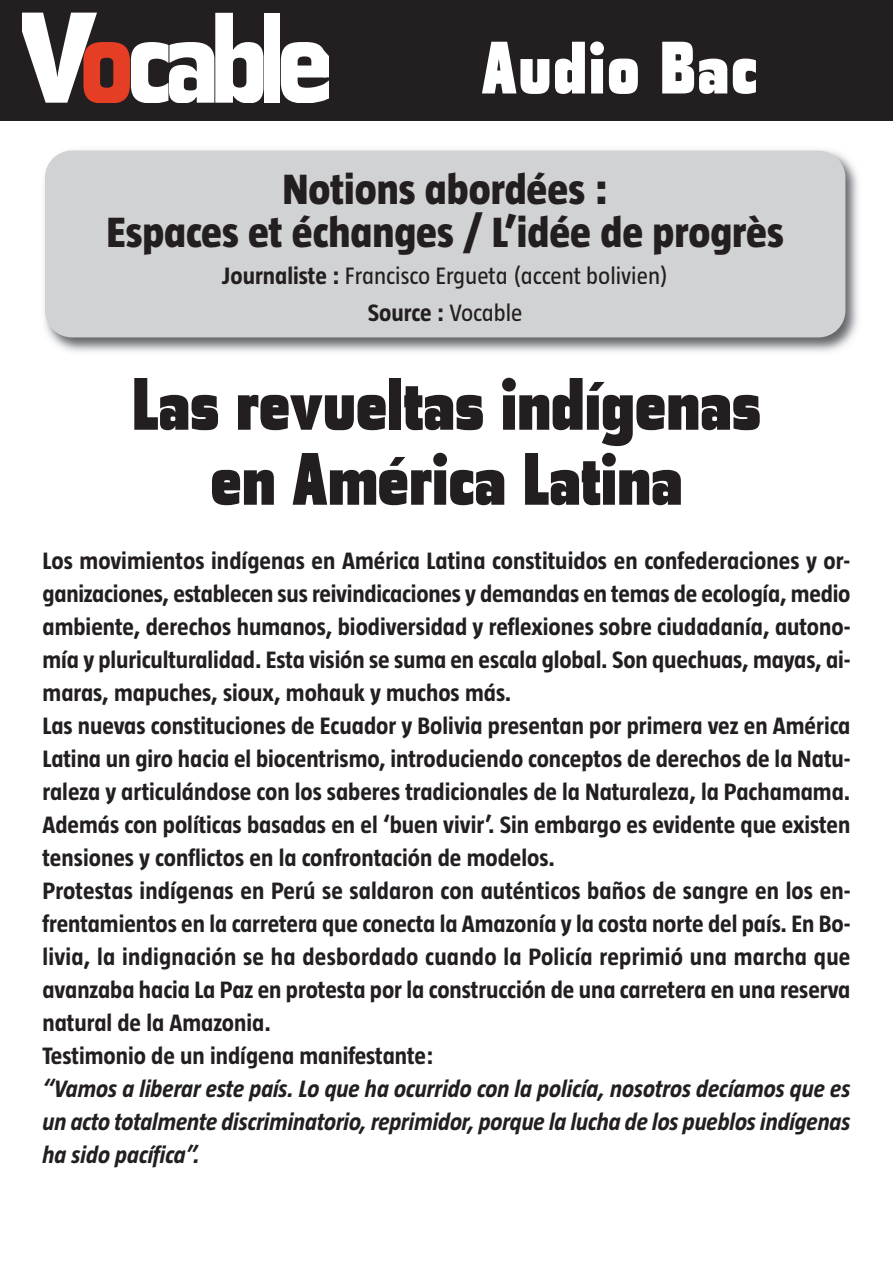
<style>
.page{position:relative;width:893px;height:1263px;background:#fff}
.page>*{position:absolute;margin:0;border:0;box-sizing:border-box;transform-origin:0 0}
.t1{font:900 expanded 75px/75px "Tasse";color:#231f20;text-align:center}
.t2{font:900 expanded 75px "Tasse";letter-spacing:.025em;color:#fff}
.t3{font:800 43.35px/43.5px "Taz";color:#231f20;text-align:center}
.t4{font:700 24.3px/33px "Taz";color:#231f20}
.t5{font:italic 700 24.3px/33px "Taz";letter-spacing:-.005em;color:#231f20;text-align:justify}
.t6{font:24.3px/37px "Taz";color:#231f20;text-align:center}
.s1{font-weight:700}
</style>
<div class="page">
<div style="left:0;top:0;width:893px;height:121px;background:#231f20"></div>
<svg style="left:23px;top:13px;width:240px;height:89px"></svg>
<div style="left:264px;top:13px;width:16px;height:89px;background:#fff"></div>
<svg style="left:281px;top:42px;width:48px;height:60px"></svg>
<img style="left:44px;top:150px;width:815px;height:202px">
<div style="left:45px;top:151px;width:800px;height:186px;background:#d1d2d4;border-radius:27px"></div>
<h1 class="t2" style="left:481px;top:24px;width:277px">Audio Bac</h1>
<h2 class="t3" style="left:107px;top:167px;width:679px">Notions abordées :<br>Espaces et échanges / L’idée de progrès</h2>
<p class="t6" style="left:222px;top:257px;width:447px"><span class="s1">Journaliste :</span> Francisco Ergueta (accent bolivien)<br><span class="s1">Source :</span> Vocable</p>
<h1 class="t1" style="left:132px;top:366px;width:631px">Las revueltas indígenas en América Latina</h1>
<p class="t4" style="left:43px;top:544px;width:809px">Los movimientos indígenas en América Latina constituidos en confederaciones y or&shy;ganizaciones, establecen sus reivindicaciones y demandas en temas de ecología, medio ambiente, derechos humanos, biodiversidad y reflexiones sobre ciudadanía, autono&shy;mía y pluriculturalidad. Esta visión se suma en escala global. Son quechuas, mayas, ai&shy;maras, mapuches, sioux, mohauk y muchos más.<br>Las nuevas constituciones de Ecuador y Bolivia presentan por primera vez en América Latina un giro hacia el biocentrismo, introduciendo conceptos de derechos de la Natu&shy;raleza y articulándose con los saberes tradicionales de la Naturaleza, la Pachamama.<br>Además con políticas basadas en el ‘buen vivir’. Sin embargo es evidente que existen tensiones y conflictos en la confrontación de modelos.<br>Protestas indígenas en Perú se saldaron con auténticos baños de sangre en los en&shy;frentamientos en la carretera que conecta la Amazonía y la costa norte del país. En Bo&shy;livia, la indignación se ha desbordado cuando la Policía reprimió una marcha que avanzaba hacia La Paz en protesta por la construcción de una carretera en una reserva natural de la Amazonia.<br>Testimonio de un indígena manifestante:</p>
<p class="t5" style="left:43px;top:1072px;width:809px">“Vamos a liberar este país. Lo que ha ocurrido con la policía, nosotros decíamos que es un acto totalmente discriminatorio, reprimidor, porque la lucha de los pueblos indígenas ha sido pacífica”.</p>
</div>
